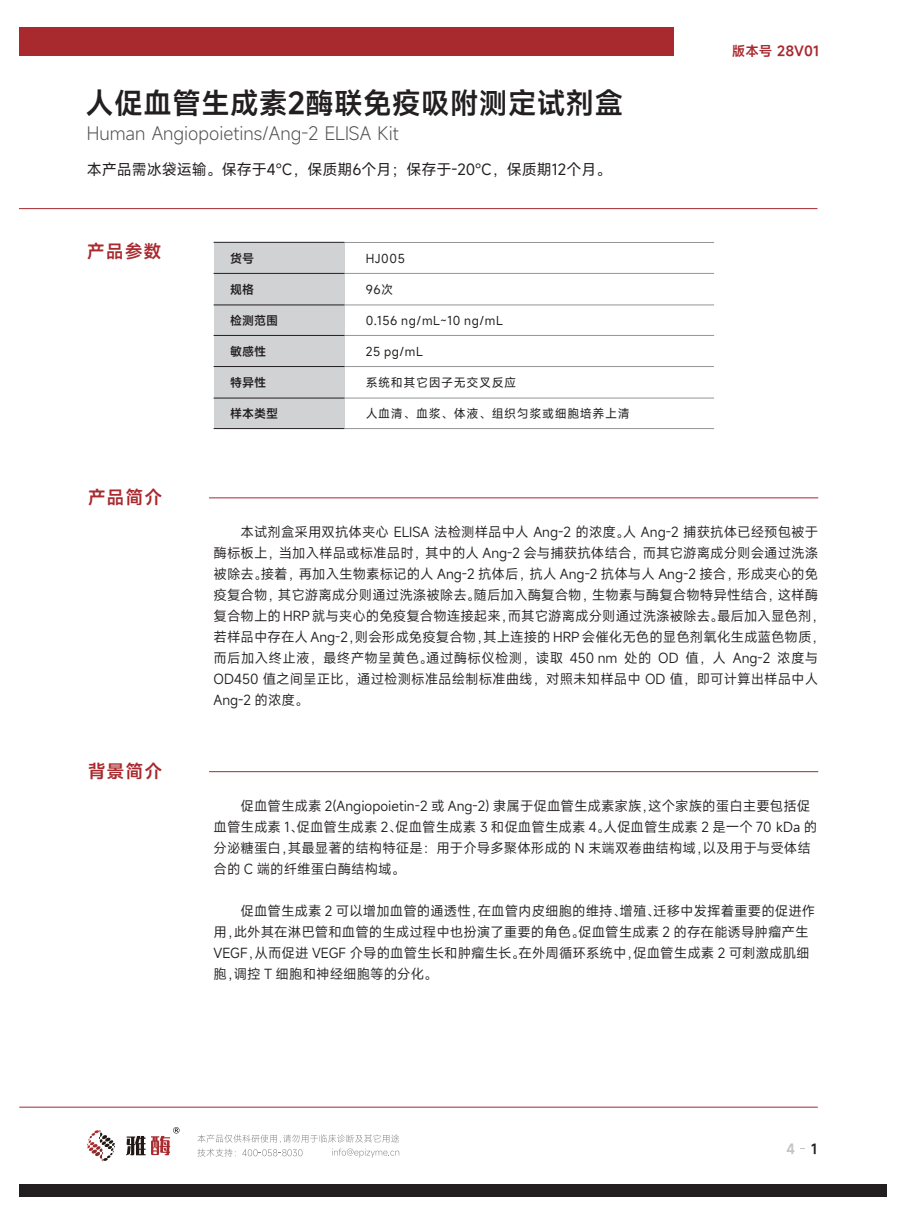
<style>
.page{position:relative;width:906px;height:1225px;background:#fff}
.page>*{position:absolute;margin:0;border:0;box-sizing:border-box;transform-origin:0 0}
.t1{font:600 28.95px "Mi Sans";color:#231f20}
.t2{font:300 18px "Mi Sans";color:#505052}
.t3{font:600 18px "Mi Sans";letter-spacing:.05em;color:#a8292e}
.t4{font:15px "Mi Sans";color:#231f20}
.t5{font:13.5px/21px "Mi Sans";color:#231f20}
.t6{font:600 13.5px "Mi Sans";color:#a8292e}
.t7{font:600 13.5px "Mi Sans";color:#c2c3c6}
.t8{font:12px "Mi Sans";letter-spacing:.05em;color:#231f20}
.t9{font:600 12px "Mi Sans";color:#231f20}
.s1{color:#231f20}
</style>
<div class="page">
<hr style="left:19px;top:208px;width:798px;height:1px;background:#a8292e">
<div style="left:214px;top:242px;width:130px;height:186px;background:#d1d2d4"></div>
<hr style="left:344px;top:304px;width:370px;height:1px;background:#939598">
<hr style="left:344px;top:335px;width:370px;height:1px;background:#939598">
<hr style="left:344px;top:366px;width:370px;height:1px;background:#939598">
<hr style="left:344px;top:398px;width:370px;height:1px;background:#939598">
<hr style="left:344px;top:242px;width:370px;height:1px;background:#939598">
<hr style="left:344px;top:273px;width:370px;height:1px;background:#939598">
<hr style="left:214px;top:273px;width:130px;height:1px;background:#231f20">
<hr style="left:214px;top:304px;width:130px;height:1px;background:#231f20">
<hr style="left:214px;top:242px;width:130px;height:1px;background:#231f20">
<hr style="left:214px;top:366px;width:130px;height:1px;background:#231f20">
<hr style="left:214px;top:398px;width:130px;height:1px;background:#231f20">
<hr style="left:214px;top:428px;width:130px;height:1px;background:#231f20">
<hr style="left:214px;top:335px;width:130px;height:1px;background:#231f20">
<hr style="left:344px;top:428px;width:370px;height:1px;background:#939598">
<hr style="left:209px;top:497px;width:609px;height:1px;background:#a8292e">
<hr style="left:209px;top:771px;width:609px;height:1px;background:#a8292e">
<div style="left:19px;top:27px;width:654px;height:29px;background:#a8292e"></div>
<hr style="left:19px;top:1106px;width:799px;height:1px;background:#a8292e">
<div style="left:19px;top:1184px;width:867px;height:13px;background:#231f20"></div>
<svg style="left:87px;top:1130px;width:28px;height:31px"></svg>
<svg style="left:126px;top:1127px;width:53px;height:28px"></svg>
<svg style="left:197px;top:1134px;width:202px;height:23px"></svg>
<h1 class="t1" style="left:85px;top:84px;width:540px">人促血管生成素2酶联免疫吸附测定试剂盒</h1>
<h2 class="t2" style="left:87px;top:121px;width:313px">Human Angiopoietins/Ang-2 ELISA Kit</h2>
<p class="t4" style="left:87px;top:159px;width:526px">本产品需冰袋运输。保存于4℃，保质期6个月；保存于-20℃，保质期12个月。</p>
<h2 class="t3" style="left:87px;top:239px;width:76px">产品参数</h2>
<h2 class="t3" style="left:88px;top:485px;width:76px">产品简介</h2>
<p class="t9" style="left:230px;top:250px;width:26px">货号</p>
<p class="t9" style="left:230px;top:282px;width:26px">规格</p>
<p class="t9" style="left:230px;top:313px;width:50px">检测范围</p>
<p class="t9" style="left:230px;top:343px;width:38px">敏感性</p>
<p class="t9" style="left:230px;top:374px;width:38px">特异性</p>
<p class="t9" style="left:230px;top:405px;width:50px">样本类型</p>
<p class="t8" style="left:366px;top:250px;width:41px">HJ005</p>
<p class="t8" style="left:366px;top:282px;width:29px">96次</p>
<p class="t8" style="left:366px;top:313px;width:139px">0.156 ng/mL~10 ng/mL</p>
<p class="t8" style="left:366px;top:343px;width:59px">25 pg/mL</p>
<p class="t8" style="left:366px;top:374px;width:152px">系统和其它因子无交叉反应</p>
<p class="t8" style="left:366px;top:405px;width:265px">人血清、血浆、体液、组织匀浆或细胞培养上清</p>
<p class="t6" style="left:732px;top:42px;width:89px">版本号 28V01</p>
<h2 class="t3" style="left:88px;top:759px;width:76px">背景简介</h2>
<p class="t5" style="left:213px;top:521px;width:613px;text-indent:27px">本试剂盒采用双抗体夹心 ELISA 法检测样品中人 Ang-2 的浓度。人 Ang-2 捕获抗体已经预包被于酶标板上，当加入样品或标准品时，其中的人 Ang-2 会与捕获抗体结合，而其它游离成分则会通过洗涤被除去。接着，再加入生物素标记的人 Ang-2 抗体后，抗人 Ang-2 抗体与人 Ang-2 接合，形成夹心的免疫复合物，其它游离成分则通过洗涤被除去。随后加入酶复合物，生物素与酶复合物特异性结合，这样酶复合物上的 HRP 就与夹心的免疫复合物连接起来，而其它游离成分则通过洗涤被除去。最后加入显色剂，若样品中存在人 Ang-2，则会形成免疫复合物，其上连接的 HRP 会催化无色的显色剂氧化生成蓝色物质，而后加入终止液，最终产物呈黄色。通过酶标仪检测，读取 450 nm 处的 OD 值，人 Ang-2 浓度与OD450 值之间呈正比，通过检测标准品绘制标准曲线，对照未知样品中 OD 值，即可计算出样品中人Ang-2 的浓度。</p>
<p class="t5" style="left:213px;top:795px;width:605px;text-indent:27px">促血管生成素 2(Angiopoietin-2 或 Ang-2) 隶属于促血管生成素家族，这个家族的蛋白主要包括促血管生成素 1、促血管生成素 2、促血管生成素 3 和促血管生成素 4。人促血管生成素 2 是一个 70 kDa 的分泌糖蛋白，其最显著的结构特征是：用于介导多聚体形成的 N 末端双卷曲结构域，以及用于与受体结合的 C 端的纤维蛋白酶结构域。</p>
<p class="t5" style="left:213px;top:900px;width:603px;text-indent:27px">促血管生成素 2 可以增加血管的通透性，在血管内皮细胞的维持、增殖、迁移中发挥着重要的促进作用，此外其在淋巴管和血管的生成过程中也扮演了重要的角色。促血管生成素 2 的存在能诱导肿瘤产生VEGF，从而促进 VEGF 介导的血管生长和肿瘤生长。在外周循环系统中，促血管生成素 2 可刺激成肌细胞，调控 T 细胞和神经细胞等的分化。</p>
<p class="t7" style="left:786px;top:1139px;width:32px">4 <span class="s1">1</span></p>
</div>
